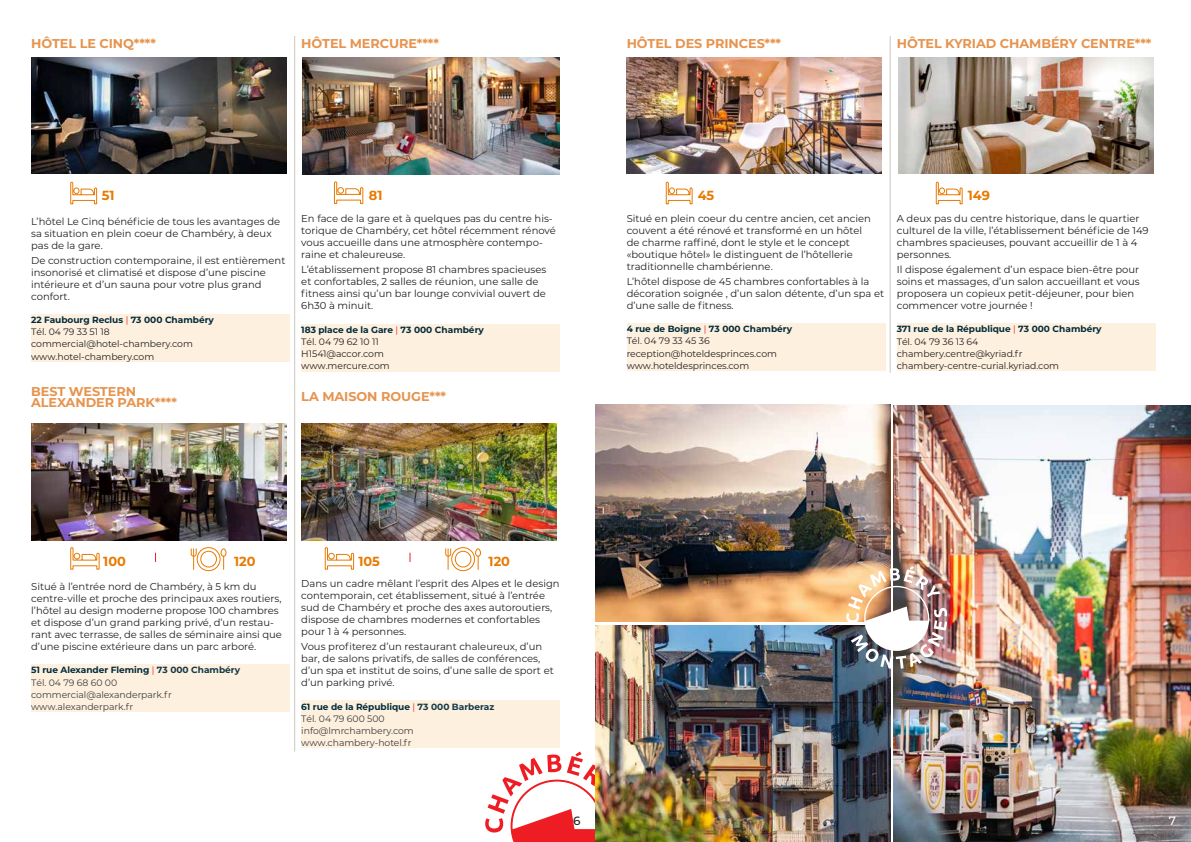
<style>
.page{position:relative;width:1191px;height:842px;background:#fff}
.page>*{position:absolute;margin:0;border:0;box-sizing:border-box;transform-origin:0 0}
.t1{font:700 13.2px "Montserrat";color:#e87a00}
.t2{font:700 12.8px/11.5px "Montserrat";letter-spacing:-.005em;color:#e6944e}
.t3{font:500 12px "Montserrat";color:#231f20}
.t4{font:500 12px "Montserrat";color:#fff}
.t5{font:10px/12px "Montserrat";color:#231f20}
.t6{font:9.3px/12.2px "Montserrat";letter-spacing:-.005em;color:#231f20}
.t7{font:9.3px/12.2px "Montserrat";letter-spacing:-.005em;color:#3e3e3f}
.t8{font:700 9px "Montserrat";letter-spacing:-.005em;color:#002a3b}
.s1{font-weight:400;color:#ee1d23}
.s2{color:#103747}
</style>
<div class="page">
<svg style="left:485px;top:751px;width:110px;height:91px"></svg>
<hr style="left:294px;top:36px;width:1px;height:715px;background:#ccc8bd">
<img style="left:31px;top:57px;width:255px;height:117px">
<img style="left:302px;top:58px;width:257px;height:117px">
<img style="left:31px;top:423px;width:255px;height:117px">
<img style="left:301px;top:424px;width:255px;height:117px">
<div style="left:31px;top:314px;width:259px;height:48px;background:#fef0de"></div>
<div style="left:31px;top:664px;width:259px;height:48px;background:#fef0de"></div>
<div style="left:301px;top:324px;width:259px;height:48px;background:#fef0de"></div>
<div style="left:301px;top:700px;width:259px;height:48px;background:#fef0de"></div>
<svg style="left:70px;top:181px;width:28px;height:24px"></svg>
<svg style="left:70px;top:547px;width:30px;height:23px"></svg>
<svg style="left:190px;top:547px;width:37px;height:25px"></svg>
<svg style="left:324px;top:547px;width:30px;height:23px"></svg>
<svg style="left:445px;top:547px;width:36px;height:25px"></svg>
<svg style="left:333px;top:181px;width:31px;height:23px"></svg>
<hr style="left:890px;top:36px;width:1px;height:337px;background:#ccc8bd">
<img style="left:626px;top:57px;width:255px;height:117px">
<img style="left:898px;top:57px;width:255px;height:117px">
<div style="left:626px;top:323px;width:259px;height:48px;background:#fef0de"></div>
<div style="left:896px;top:323px;width:259px;height:48px;background:#fef0de"></div>
<svg style="left:665px;top:181px;width:28px;height:24px"></svg>
<svg style="left:935px;top:181px;width:28px;height:24px"></svg>
<img style="left:595px;top:405px;width:295px;height:217px">
<img style="left:595px;top:626px;width:295px;height:216px">
<img style="left:893px;top:405px;width:298px;height:437px">
<img style="left:846px;top:566px;width:101px;height:103px">
<p class="t2" style="left:31px;top:37px;width:126px">HÔTEL LE CINQ****</p>
<p class="t2" style="left:301px;top:37px;width:139px">HÔTEL MERCURE****</p>
<p class="t2" style="left:626px;top:37px;width:156px">HÔTEL DES PRINCES***</p>
<p class="t2" style="left:896px;top:37px;width:256px">HÔTEL KYRIAD CHAMBÉRY CENTRE***</p>
<h1 class="t1" style="left:102px;top:186px;width:14px">51</h1>
<h1 class="t1" style="left:369px;top:186px;width:15px">81</h1>
<h1 class="t1" style="left:697px;top:186px;width:18px">45</h1>
<h1 class="t1" style="left:967px;top:186px;width:24px">149</h1>
<p class="t5" style="left:31px;top:215px;width:250px">L’hôtel Le Cinq bénéficie de tous les avantages de sa situation en plein coeur de Chambéry, à deux pas de la gare.</p>
<p class="t5" style="left:31px;top:254px;width:256px">De construction contemporaine, il est entièrement insonorisé et climatisé et dispose d’une piscine intérieure et d’un sauna pour votre plus grand confort.</p>
<p class="t8" style="left:31px;top:313px;width:184px">22 Faubourg Reclus <span class="s1">|</span> 73 000 Chambéry</p>
<p class="t6" style="left:31px;top:326px;width:163px">Tél. 04 79 33 51 18 commercial@hotel-chambery.com www.hotel-chambery.com</p>
<p class="t2" style="left:31px;top:385px;width:147px">BEST WESTERN<br>ALEXANDER PARK****</p>
<p class="t5" style="left:301px;top:213px;width:256px">En face de la gare et à quelques pas du centre his&shy;torique de Chambéry, cet hôtel récemment rénové vous accueille dans une atmosphère contempo&shy;raine et chaleureuse.</p>
<p class="t5" style="left:301px;top:263px;width:247px">L’établissement propose 81 chambres spacieuses et confortables, 2 salles de réunion, une salle de fitness ainsi qu’un bar lounge convivial ouvert de 6h30 à minuit.</p>
<p class="t8" style="left:301px;top:323px;width:184px">183 place de la Gare <span class="s1">|</span> 73 000 Chambéry</p>
<p class="t6" style="left:301px;top:335px;width:90px">Tél. 04 79 62 10 11<br>H1541@accor.com www.mercure.com</p>
<p class="t2" style="left:301px;top:390px;width:146px">LA MAISON ROUGE***</p>
<p class="t5" style="left:626px;top:212px;width:246px">Situé en plein coeur du centre ancien, cet ancien couvent a été rénové et transformé en un hôtel de charme raffiné, dont le style et le concept «boutique hôtel» le distinguent de l’hôtellerie traditionnelle chambérienne.</p>
<p class="t5" style="left:626px;top:275px;width:259px">L’hôtel dispose de 45 chambres confortables à la décoration soignée , d’un salon détente, d’un spa et d’une salle de fitness.</p>
<p class="t8" style="left:626px;top:323px;width:167px">4 rue de Boigne <span class="s1">|</span> 73 000 Chambéry</p>
<p class="t6" style="left:626px;top:335px;width:152px">Tél. 04 79 33 45 36 reception@hoteldesprinces.com www.hoteldesprinces.com</p>
<p class="t5" style="left:896px;top:212px;width:253px">A deux pas du centre historique, dans le quartier culturel de la ville, l’établissement bénéficie de 149 chambres spacieuses, pouvant accueillir de 1 à 4 personnes.</p>
<p class="t5" style="left:896px;top:263px;width:244px">Il dispose également d’un espace bien-être pour soins et massages, d’un salon accueillant et vous proposera un copieux petit-déjeuner, pour bien commencer votre journée !</p>
<p class="t8" style="left:896px;top:323px;width:206px">371 rue de la République <span class="s1">|</span> 73 000 Chambéry</p>
<p class="t6" style="left:896px;top:335px;width:164px">Tél. 04 79 36 13 64 chambery.centre@kyriad.fr chambery-centre-curial.kyriad.com</p>
<h1 class="t1" style="left:103px;top:551px;width:24px">100</h1>
<h1 class="t1" style="left:234px;top:551px;width:23px">120</h1>
<h1 class="t1" style="left:358px;top:551px;width:23px">105</h1>
<h1 class="t1" style="left:488px;top:551px;width:23px">120</h1>
<p class="t5" style="left:31px;top:580px;width:252px">Situé à l’entrée nord de Chambéry, à 5 km du centre-ville et proche des principaux axes routiers, l’hôtel au design moderne propose 100 chambres et dispose d’un grand parking privé, d’un restau&shy;rant avec terrasse, de salles de séminaire ainsi que d’une piscine extérieure dans un parc arboré.</p>
<p class="t8" style="left:31px;top:664px;width:211px">51 rue Alexander Fleming <span class="s1">|</span> <span class="s2">73 000 Chambéry</span></p>
<p class="t7" style="left:31px;top:676px;width:142px">Tél. 04 79 68 60 00 commercial@alexanderpark.fr www.alexanderpark.fr</p>
<p class="t5" style="left:301px;top:577px;width:260px">Dans un cadre mêlant l’esprit des Alpes et le design contemporain, cet établissement, situé à l’entrée sud de Chambéry et proche des axes autoroutiers, dispose de chambres modernes et confortables pour 1 à 4 personnes.</p>
<p class="t5" style="left:301px;top:640px;width:254px">Vous profiterez d’un restaurant chaleureux, d’un bar, de salons privatifs, de salles de conférences, d’un spa et institut de soins, d’une salle de sport et d’un parking privé.</p>
<p class="t8" style="left:301px;top:700px;width:195px">61 rue de la République <span class="s1">|</span> <span class="s2">73 000 Barberaz</span></p>
<p class="t7" style="left:301px;top:712px;width:114px">Tél. 04 79 600 500 info@lmrchambery.com www.chambery-hotel.fr</p>
<p class="t3" style="left:573px;top:812px;width:9px">6</p>
<p class="t4" style="left:1168px;top:812px;width:9px">7</p>
</div>
